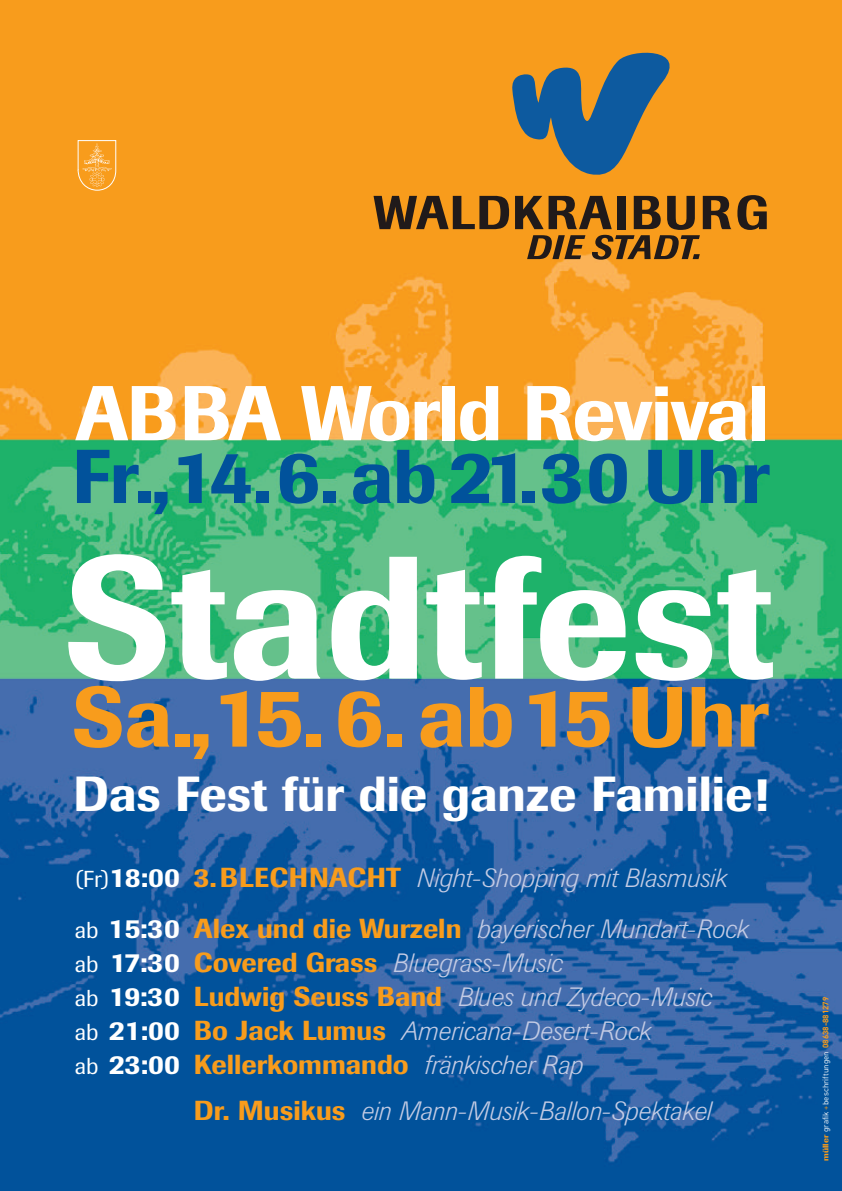
<style>
.page{position:relative;width:842px;height:1191px;background:#fff}
.page>*{position:absolute;margin:0;border:0;box-sizing:border-box;transform-origin:0 0}
.t1{font:500 172.4px "Imago";color:#fff}
.t2{font:500 84.4px "Imago";color:#f89c1c}
.t3{font:500 76.8px "Imago";letter-spacing:-.02em;color:#fff}
.t4{font:500 75.4px "Imago";color:#01529b}
.t5{font:500 48.8px "Imago";color:#fff}
.t6{font:500 27.2px "Imago";color:#f89c1c}
.t7{font:italic 300 26.2px/34px "Imago";color:#c3cbe4}
.t8{font:8px "DIN";color:#fff}
.s1{font-weight:400;font-style:normal;font-size:22.8px;color:#fff}
.s2{font-weight:500;font-style:normal;font-size:27.2px;color:#fff}
.s3{font-weight:500;font-style:normal;font-size:27.2px;color:#f89c1c}
.s4{font-weight:400;font-size:22.8px;color:#fff}
.s5{color:#fff}
.s6{font-weight:300;font-style:italic;font-size:26.2px;color:#c3cbe4}
.s7{font-family:"Imago";font-weight:500;color:#f89c1c}
.s8{color:#f89c1c}
.s9{font-weight:700;color:#f89c1c}
</style>
<div class="page">
<img style="left:0;top:0;width:842px;height:1191px">
<div style="left:360px;top:37px;width:438px;height:238px;background:#f89c1c"></div>
<svg style="left:374px;top:196px;width:135px;height:33px;background:#83551a"></svg>
<svg style="left:737px;top:195px;width:30px;height:35px"></svg>
<svg style="left:515px;top:196px;width:216px;height:64px;background:#9a631b"></svg>
<svg style="left:511px;top:47px;width:178px;height:134px;background:#917f55"></svg>
<svg style="left:59px;top:119px;width:75px;height:85px;background:#f8a026"></svg>
<h3 class="t3" style="left:75px;top:386px;width:695px">ABBA World Revival</h3>
<h3 class="t4" style="left:72px;top:450px;width:698px">Fr.,14.6. ab 21.30 Uhr</h3>
<h1 class="t1" style="left:63px;top:557px;width:713px">Stadtfest</h1>
<h2 class="t2" style="left:72px;top:687px;width:698px">Sa.,15.6. ab15 Uhr</h2>
<h3 class="t5" style="left:73px;top:776px;width:696px">Das Fest für die ganze Familie!</h3>
<p class="t7" style="left:75px;top:855px;width:674px;line-height:51px"><span class="s1">(Fr)</span><span class="s2">18:00</span> <span class="s3">3.BLECHNACHT</span> Night-Shopping mit Blasmusik <span class="s1">ab</span> <span class="s2">15:30</span> <span class="s3">Alex und die Wurzeln</span> bayerischer Mundart-Rock</p>
<p class="t7" style="left:75px;top:948px;width:637px"><span class="s1">ab</span> <span class="s2">17:30</span> <span class="s3">Covered Grass</span> Bluegrass-Music<br><span class="s1">ab</span> <span class="s2">19:30</span> <span class="s3">Ludwig Seuss Band</span> Blues und Zydeco-Music <span class="s1">ab</span> <span class="s2">21:00</span> <span class="s3">Bo Jack Lumus</span> Americana-Desert-Rock</p>
<p class="t6" style="left:75px;top:1055px;width:509px"><span class="s4">ab</span> <span class="s5">23:00</span> Kellerkommando <span class="s6">fränkischer Rap</span></p>
<p class="t7" style="left:194px;top:1096px;width:518px"><span class="s3">Dr. Musikus</span> ein Mann-Musik-Ballon-Spektakel</p>
<p class="t8" style="left:821px;top:1161px;width:166px;rotate:-90deg"><span class="s7">müller</span> grafik<span class="s8">+</span> beschriftungen <span class="s9">08638-881279</span></p>
</div>
